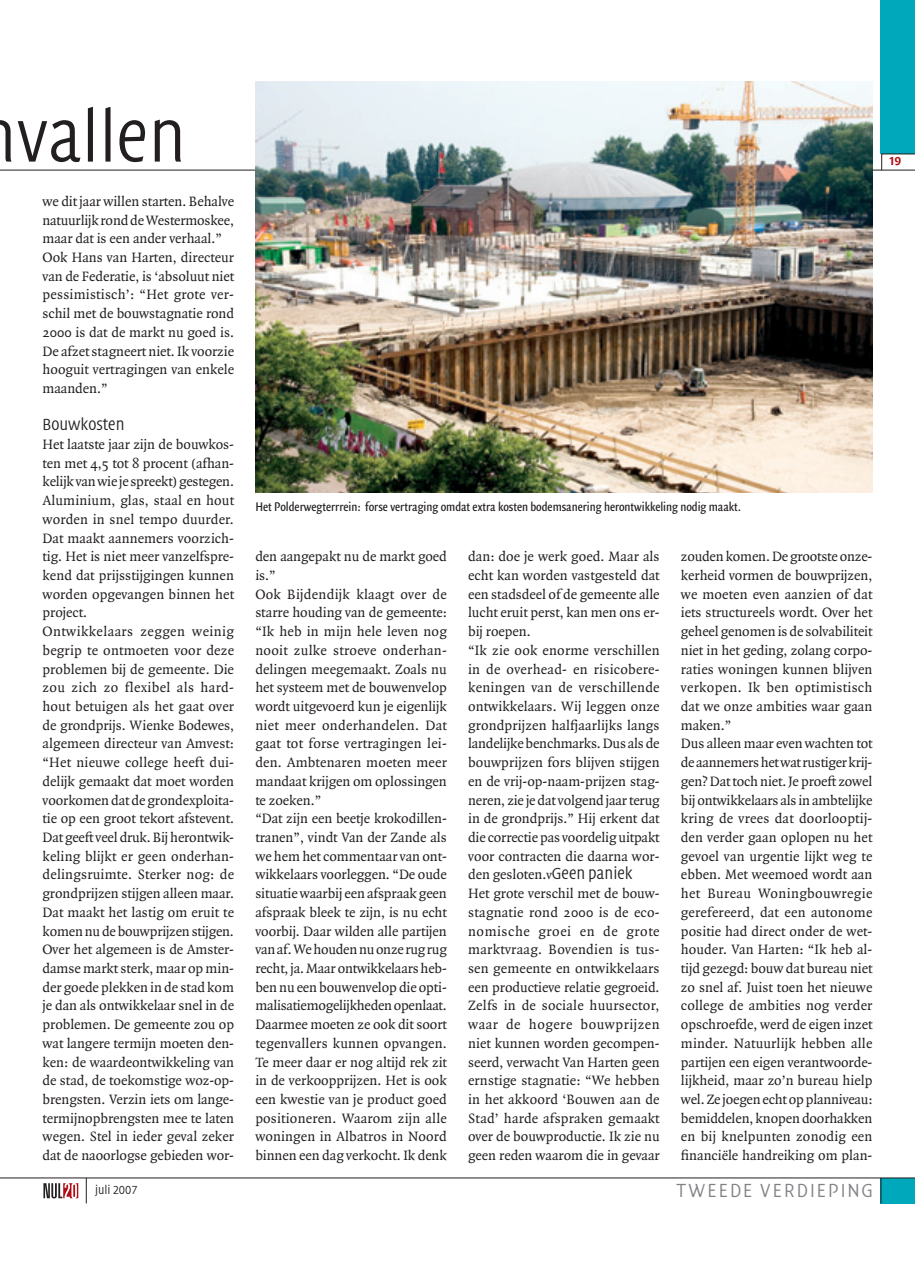
<style>
.page{position:relative;width:915px;height:1263px;background:#fff}
.page>*{position:absolute;margin:0;border:0;box-sizing:border-box;transform-origin:0 0}
.t1{font:300 70.5px "Quadraat Head";letter-spacing:-.005em;color:#231f20}
.t2{font:300 19.5px "Quadraat Head";letter-spacing:.095em;color:#808285}
.t3{font:300 16.5px "Quadraat Head";letter-spacing:-.005em;color:#231f20}
.t4{font:14.55px/18.8px "Quadraat";color:#231f20}
.t5{font:13.5px "Quadraat Sans Con";letter-spacing:-.005em;color:#231f20}
.t6{font:300 12px "Quadraat Head";letter-spacing:-.005em;color:#231f20}
.t7{font:700 12px "Quadraat Head";color:#b10d15}
.s1{font-size:13.5px}
.s2{font-family:"Quadraat Head";font-weight:300;font-size:16.5px}
</style>
<div class="page">
<div style="left:880px;top:0;width:34px;height:154px;background:#00a8bc"></div>
<div style="left:880px;top:1178px;width:34px;height:25px;background:#00a8bc"></div>
<hr style="left:0;top:170px;width:914px;height:1px;background:#231f20">
<hr style="left:0;top:1177px;width:914px;height:1px;background:#231f20">
<svg style="left:880px;top:153px;width:34px;height:18px"></svg>
<svg style="left:86px;top:1178px;width:1px;height:25px"></svg>
<svg style="left:43px;top:1183px;width:35px;height:15px"></svg>
<svg style="left:880px;top:1178px;width:1px;height:25px"></svg>
<img style="left:255px;top:81px;width:617px;height:411px">
<h1 class="t1" style="left:17px;top:107px;width:171px">vallen</h1>
<p class="t4" style="left:43px;top:193px;width:193px">we dit jaar willen starten. Behalve natuurlijk rond de Westermoskee, maar dat is een ander verhaal.”<br>Ook Hans van Harten, directeur van de Federatie, is ‘absoluut niet pessimistisch’: “Het grote ver&shy;schil met de bouwstagnatie rond<br>2000 is dat de markt nu goed is.<br>De afzet stagneert niet. Ik voorzie hooguit vertragingen van enkele maanden.”</p>
<p class="t3" style="left:43px;top:417px;width:84px">Bouwkosten</p>
<p class="t4" style="left:43px;top:436px;width:193px">Het laatste jaar zijn de bouwkos&shy;ten met 4,5 tot 8 procent (afhan&shy;kelijk van wie je spreekt) gestegen.<br>Aluminium, glas, staal en hout worden in snel tempo duurder.<br>Dat maakt aannemers voorzich&shy;tig. Het is niet meer vanzelfspre&shy;kend dat prijsstijgingen kunnen worden opgevangen binnen het project.<br>Ontwikkelaars zeggen weinig begrip te ontmoeten voor deze problemen bij de gemeente. Die zou zich zo flexibel als hard&shy;hout betuigen als het gaat over de grondprijs. Wienke Bodewes, algemeen directeur van Amvest: “Het nieuwe college heeft dui&shy;delijk gemaakt dat moet worden voorkomen dat de grondexploita&shy;tie op een groot tekort afstevent.<br>Dat geeft veel druk. Bij herontwik&shy;keling blijkt er geen onderhan&shy;delingsruimte. Sterker nog: de grondprijzen stijgen alleen maar.<br>Dat maakt het lastig om eruit te komen nu de bouwprijzen stijgen.<br>Over het algemeen is de Amster&shy;damse markt sterk, maar op min&shy;der goede plekken in de stad kom je dan als ontwikkelaar snel in de problemen. De gemeente zou op wat langere termijn moeten den&shy;ken: de waardeontwikkeling van de stad, de toekomstige woz-op&shy;brengsten. Verzin iets om lange&shy;termijnopbrengsten mee te laten wegen. Stel in ieder geval zeker dat de naoorlogse gebieden wor-</p>
<p class="t6" style="left:95px;top:1185px;width:44px">juli 2007</p>
<p class="t7" style="left:888px;top:156px;width:14px">19</p>
<p class="t5" style="left:255px;top:501px;width:487px">Het Polderwegterrrein: forse vertraging omdat extra kosten bodemsanering herontwikkeling nodig maakt.</p>
<p class="t4" style="left:255px;top:548px;width:193px">den aangepakt nu de markt goed is.”<br>Ook Bijdendijk klaagt over de starre houding van de gemeente: “Ik heb in mijn hele leven nog nooit zulke stroeve onderhan&shy;delingen meegemaakt. Zoals nu het systeem met de bouwenvelop wordt uitgevoerd kun je eigenlijk niet meer onderhandelen. Dat gaat tot forse vertragingen lei&shy;den. Ambtenaren moeten meer mandaat krijgen om oplossingen te zoeken.”<br>“Dat zijn een beetje krokodillen&shy;tranen”, vindt Van der Zande als we hem het commentaar van ont&shy;wikkelaars voorleggen. “De oude situatie waarbij een afspraak geen afspraak bleek te zijn, is nu echt voorbij. Daar wilden alle partijen van af. We houden nu onze rug rug recht, ja. Maar ontwikkelaars heb&shy;ben nu een bouwenvelop die opti&shy;malisatiemogelijkheden openlaat.<br>Daarmee moeten ze ook dit soort tegenvallers kunnen opvangen.<br>Te meer daar er nog altijd rek zit in de verkoopprijzen. Het is ook een kwestie van je product goed positioneren. Waarom zijn alle woningen in Albatros in Noord binnen een dag verkocht. Ik denk</p>
<p class="t4" style="left:468px;top:548px;width:193px">dan: doe je werk goed. Maar als echt kan worden vastgesteld dat een stadsdeel of de gemeente alle lucht eruit perst, kan men ons er&shy;bij roepen.<br>“Ik zie ook enorme verschillen in de overhead- en risicobere&shy;keningen van de verschillende ontwikkelaars. Wij leggen onze grondprijzen halfjaarlijks langs landelijke benchmarks. Dus als de bouwprijzen fors blijven stijgen en de vrij-op-naam-prijzen stag&shy;neren, zie je dat volgend jaar terug in de grondprijs.” Hij erkent dat die correctie pas voordelig uitpakt voor contracten die daarna wor&shy;den gesloten.<span class="s1">v</span><span class="s2">Geen paniek<br></span>Het grote verschil met de bouw&shy;stagnatie rond 2000 is de eco&shy;nomische groei en de grote marktvraag. Bovendien is tus&shy;sen gemeente en ontwikkelaars een productieve relatie gegroeid.<br>Zelfs in de sociale huursector, waar de hogere bouwprijzen niet kunnen worden gecompen&shy;seerd, verwacht Van Harten geen ernstige stagnatie: “We hebben in het akkoord ‘Bouwen aan de<br>Stad’ harde afspraken gemaakt over de bouwproductie. Ik zie nu geen reden waarom die in gevaar</p>
<p class="t4" style="left:680px;top:548px;width:193px">zouden komen. De grootste onze&shy;kerheid vormen de bouwprijzen, we moeten even aanzien of dat iets structureels wordt. Over het geheel genomen is de solvabiliteit niet in het geding, zolang corpo&shy;raties woningen kunnen blijven verkopen. Ik ben optimistisch dat we onze ambities waar gaan maken.”<br>Dus alleen maar even wachten tot de aannemers het wat rustiger krij&shy;gen? Dat toch niet. Je proeft zowel bij ontwikkelaars als in ambtelijke kring de vrees dat doorlooptij&shy;den verder gaan oplopen nu het gevoel van urgentie lijkt weg te ebben. Met weemoed wordt aan het Bureau Woningbouwregie gerefereerd, dat een autonome positie had direct onder de wet&shy;houder. Van Harten: “Ik heb al&shy;tijd gezegd: bouw dat bureau niet zo snel af. Juist toen het nieuwe college de ambities nog verder opschroefde, werd de eigen inzet minder. Natuurlijk hebben alle partijen een eigen verantwoorde&shy;lijkheid, maar zo’n bureau hielp wel. Ze joegen echt op planniveau: bemiddelen, knopen doorhakken en bij knelpunten zonodig een financiële handreiking om plan-</p>
<h2 class="t2" style="left:676px;top:1181px;width:198px">TWEEDE VERDIEPING</h2>
</div>
